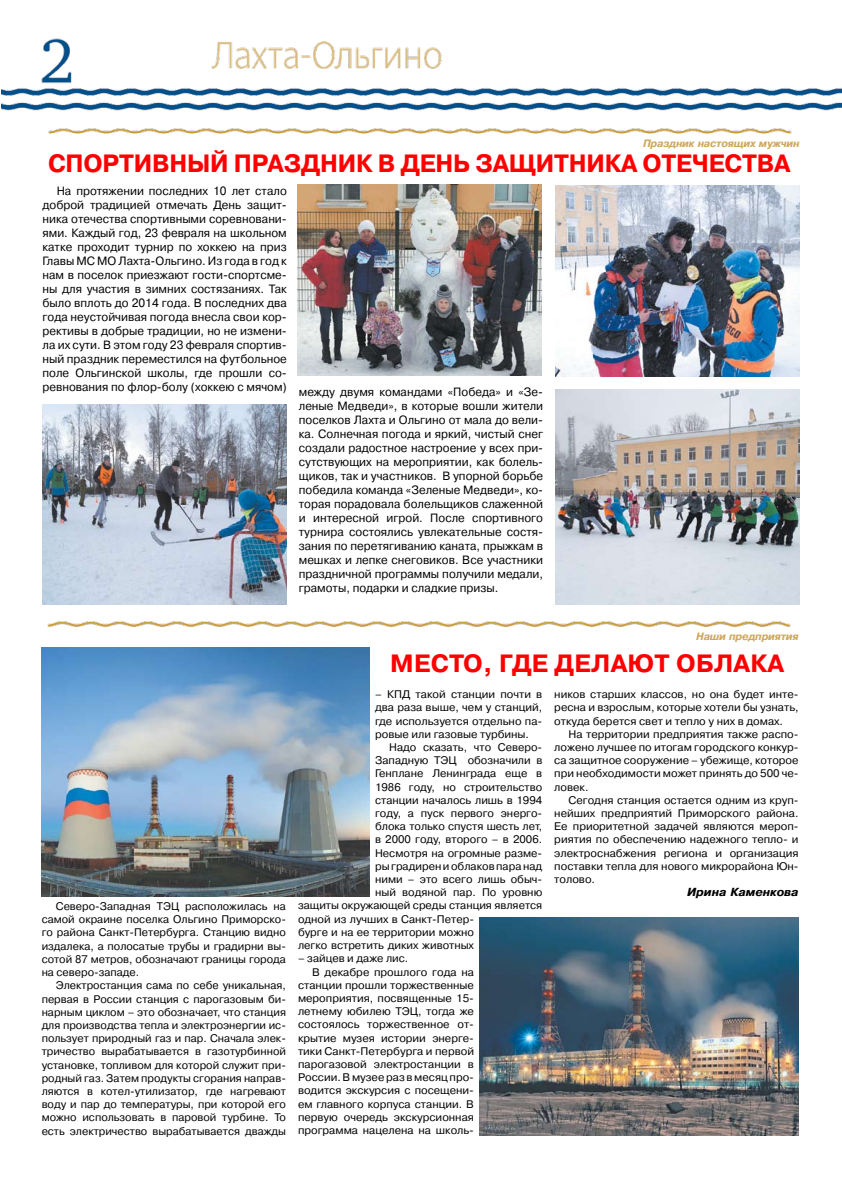
<style>
.page{position:relative;width:842px;height:1191px;background:#fff}
.page>*{position:absolute;margin:0;border:0;box-sizing:border-box;transform-origin:0 0}
.t1{font:700 25px "Pragmatica C";letter-spacing:-.01em;color:#f00}
.t2{font:700 25px "Pragmatica C";letter-spacing:.01em;color:#f00}
.t3{font:12px/14px "Pragmatica C";color:#000;text-align:justify}
.t4{font:11px/13.2px "Pragmatica C";color:#000;text-align:justify}
.t5{font:italic 700 11px "Pragmatica";color:#000}
.t6{font:italic 700 10px "Pragmatica";letter-spacing:-.02em;color:#cea85c}
</style>
<div class="page">
<img style="left:2px;top:41px;width:840px;height:70px">
<div style="left:10px;top:20px;width:81px;height:54px;background:#fff"></div>
<img style="left:28px;top:38px;width:54px;height:55px">
<img style="left:48px;top:128px;width:744px;height:6px">
<img style="left:47px;top:621px;width:744px;height:6px">
<img style="left:42px;top:647px;width:327px;height:249px">
<img style="left:480px;top:917px;width:319px;height:218px">
<img style="left:43px;top:404px;width:244px;height:200px">
<img style="left:556px;top:390px;width:243px;height:214px">
<img style="left:298px;top:185px;width:244px;height:190px">
<img style="left:555px;top:186px;width:244px;height:190px">
<p class="t6" style="left:643px;top:137px;width:158px">Праздник настоящих мужчин</p>
<h1 class="t1" style="left:48px;top:150px;width:744px">СПОРТИВНЫЙ ПРАЗДНИК В ДЕНЬ ЗАЩИТНИКА ОТЕЧЕСТВА</h1>
<p class="t3" style="left:43px;top:184px;width:246px;text-indent:14px">На протяжении последних 10 лет стало доброй традицией отмечать День защит&shy;ника отечества спортивными соревновани&shy;ями. Каждый год, 23 февраля на школьном катке проходит турнир по хоккею на приз Главы МС МО Лахта-Ольгино. Из года в год к нам в поселок приезжают гости-спортсме&shy;ны для участия в зимних состязаниях. Так было вплоть до 2014 года. В последних два года неустойчивая погода внесла свои кор&shy;рективы в добрые традиции, но не измени&shy;ла их сути. В этом году 23 февраля спортив&shy;ный праздник переместился на футбольное поле Ольгинской школы, где прошли со&shy;ревнования по флор-болу (хоккею с мячом)</p>
<p class="t3" style="left:299px;top:385px;width:246px">между двумя командами «Победа» и «Зе&shy;леные Медведи», в которые вошли жители поселков Лахта и Ольгино от мала до вели&shy;ка. Солнечная погода и яркий, чистый снег создали радостное настроение у всех при&shy;сутствующих на мероприятии, как болель&shy;щиков, так и участников. В упорной борьбе победила команда «Зеленые Медведи», ко&shy;торая порадовала болельщиков слаженной и интересной игрой. После спортивного турнира состоялись увлекательные состя&shy;зания по перетягиванию каната, прыжкам в мешках и лепке снеговиков. Все участники праздничной программы получили медали, грамоты, подарки и сладкие призы.</p>
<p class="t4" style="left:42px;top:900px;width:246px;text-indent:14px">Северо-Западная ТЭЦ расположилась на самой окраине поселка Ольгино Приморско&shy;го района Санкт-Петербурга. Станцию видно издалека, а полосатые трубы и градирни вы&shy;сотой 87 метров, обозначают границы города на северо-западе.</p>
<p class="t4" style="left:42px;top:979px;width:246px;text-indent:14px">Электростанция сама по себе уникальная, первая в России станция с парогазовым би&shy;нарным циклом – это обозначает, что станция для производства тепла и электроэнергии ис&shy;пользует природный газ и пар. Сначала элек&shy;тричество вырабатывается в газотурбинной установке, топливом для которой служит при&shy;родный газ. Затем продукты сгорания направ&shy;ляются в котел-утилизатор, где нагревают воду и пар до температуры, при которой его можно использовать в паровой турбине. То есть электричество вырабатывается дважды</p>
<p class="t6" style="left:696px;top:631px;width:104px">Наши предприятия</p>
<h1 class="t2" style="left:390px;top:650px;width:395px">МЕСТО, ГДЕ ДЕЛАЮТ ОБЛАКА</h1>
<p class="t4" style="left:375px;top:688px;width:169px">– КПД такой станции почти в два раза выше, чем у станций, где используется отдельно па&shy;ровые или газовые турбины.</p>
<p class="t4" style="left:389px;top:741px;width:155px">Надо сказать, что Северо-</p>
<p class="t4" style="left:375px;top:754px;width:169px">Западную ТЭЦ обозначили в</p>
<p class="t4" style="left:375px;top:767px;width:169px">Генплане Ленинграда еще в</p>
<p class="t4" style="left:375px;top:780px;width:169px">1986 году, но строительство</p>
<p class="t4" style="left:375px;top:793px;width:169px">станции началось лишь в 1994</p>
<p class="t4" style="left:375px;top:807px;width:169px">году, а пуск первого энерго-</p>
<p class="t4" style="left:375px;top:820px;width:169px">блока только спустя шесть лет,</p>
<p class="t4" style="left:375px;top:833px;width:169px">в 2000 году, второго – в 2006.</p>
<p class="t4" style="left:375px;top:846px;width:169px">Несмотря на огромные разме-</p>
<p class="t4" style="left:375px;top:859px;width:169px">ры градирен и облаков пара над</p>
<p class="t4" style="left:375px;top:873px;width:169px">ними – это всего лишь обыч-</p>
<p class="t4" style="left:375px;top:886px;width:169px">ный водяной пар. По уровню</p>
<p class="t4" style="left:298px;top:899px;width:246px">защиты окружающей среды станция является</p>
<p class="t4" style="left:298px;top:912px;width:177px">одной из лучших в Санкт-Петер-</p>
<p class="t4" style="left:298px;top:925px;width:177px">бурге и на ее территории можно</p>
<p class="t4" style="left:298px;top:939px;width:177px">легко встретить диких животных</p>
<p class="t4" style="left:298px;top:952px;width:112px">– зайцев и даже лис.</p>
<p class="t4" style="left:312px;top:965px;width:163px">В декабре прошлого года на</p>
<p class="t4" style="left:298px;top:978px;width:177px">станции прошли торжественные</p>
<p class="t4" style="left:298px;top:991px;width:178px">мероприятия, посвященные 15-</p>
<p class="t4" style="left:298px;top:1005px;width:177px">летнему юбилею ТЭЦ, тогда же</p>
<p class="t4" style="left:298px;top:1018px;width:178px">состоялось торжественное от-</p>
<p class="t4" style="left:298px;top:1031px;width:178px">крытие музея истории энерге-</p>
<p class="t4" style="left:298px;top:1044px;width:178px">тики Санкт-Петербурга и первой</p>
<p class="t4" style="left:298px;top:1057px;width:178px">парогазовой электростанции в</p>
<p class="t4" style="left:298px;top:1071px;width:178px">России. В музее раз в месяц про-</p>
<p class="t4" style="left:298px;top:1084px;width:178px">водится экскурсия с посещени-</p>
<p class="t4" style="left:298px;top:1097px;width:177px">ем главного корпуса станции. В</p>
<p class="t4" style="left:298px;top:1110px;width:177px">первую очередь экскурсионная</p>
<p class="t4" style="left:298px;top:1123px;width:178px">программа нацелена на школь-</p>
<p class="t4" style="left:554px;top:688px;width:246px">ников старших классов, но она будет инте&shy;ресна и взрослым, которые хотели бы узнать, откуда берется свет и тепло у них в домах.</p>
<p class="t4" style="left:554px;top:727px;width:246px;text-indent:14px">На территории предприятия также распо&shy;ложено лучшее по итогам городского конкур&shy;са защитное сооружение – убежище, которое при необходимости может принять до 500 че&shy;ловек.</p>
<p class="t4" style="left:554px;top:793px;width:246px;text-indent:14px">Сегодня станция остается одним из круп&shy;нейших предприятий Приморского района.<br>Ее приоритетной задачей являются мероп&shy;риятия по обеспечению надежного тепло- и электроснабжения региона и организация поставки тепла для нового микрорайона Юн&shy;толово.</p>
<p class="t5" style="left:687px;top:886px;width:113px">Ирина Каменкова</p>
</div>
